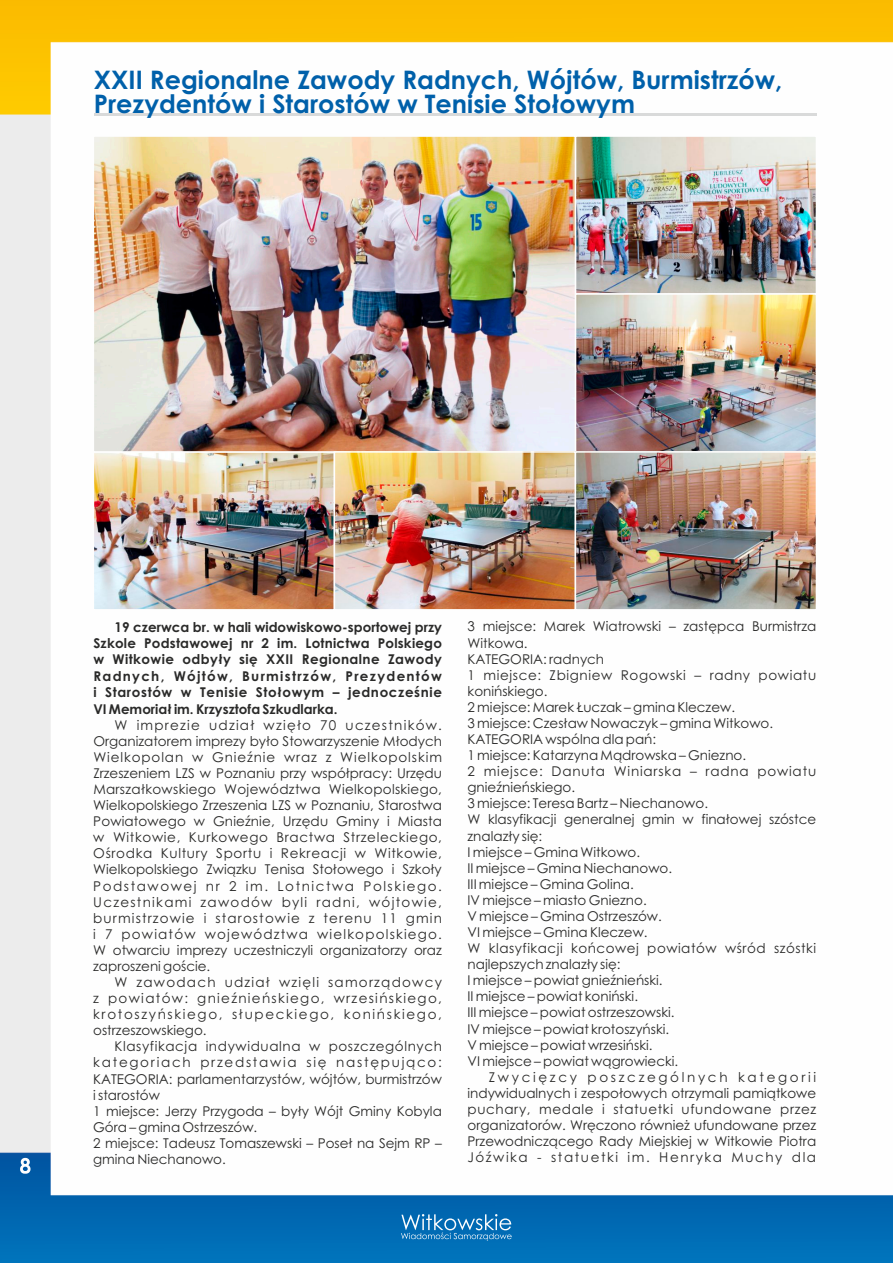
<style>
.page{position:relative;width:893px;height:1263px;background:#fff}
.page>*{position:absolute;margin:0;border:0;box-sizing:border-box;transform-origin:0 0}
.t1{font:700 25.5px/24.8px "Century Gothic";color:#0060aa}
.t2{font:13.5px/16px "Century Gothic";color:#2a2a29}
.t3{font:700 13.5px/16.4px "Century Gothic";color:#2a2a29;text-align:justify}
.t4{font:13.5px/16px "Century Gothic";letter-spacing:.04em;color:#2a2a29}
.t5{font:13.5px/16px "Century Gothic";letter-spacing:.045em;color:#2a2a29}
</style>
<div class="page">
<img style="left:0;top:0;width:893px;height:1263px">
<svg style="left:401px;top:1214px;width:111px;height:27px;background:#3287c1"></svg>
<svg style="left:20px;top:1158px;width:11px;height:16px"></svg>
<hr style="left:94px;top:114px;width:722px;height:2px;background:#d9dada">
<img style="left:577px;top:137px;width:238px;height:156px">
<div style="left:575px;top:135px;width:242px;height:160px;border:1px solid #fefefe"></div>
<img style="left:577px;top:295px;width:238px;height:156px">
<div style="left:575px;top:293px;width:242px;height:160px;border:1px solid #fefefe"></div>
<img style="left:95px;top:453px;width:238px;height:156px">
<div style="left:93px;top:451px;width:242px;height:160px;border:1px solid #fefefe"></div>
<img style="left:92px;top:135px;width:485px;height:318px">
<img style="left:336px;top:453px;width:238px;height:156px">
<div style="left:334px;top:451px;width:242px;height:160px;border:1px solid #fefefe"></div>
<img style="left:577px;top:453px;width:238px;height:156px">
<div style="left:575px;top:451px;width:242px;height:160px;border:1px solid #fefefe"></div>
<h1 class="t1" style="left:94px;top:69px;width:690px">XXII Regionalne Zawody Radnych, Wójtów, Burmistrzów,<br>Prezydentów i Starostów w Tenisie Stołowym</h1>
<p class="t3" style="left:93px;top:620px;width:350px;text-indent:21px">19 czerwca br. w hali widowiskowo-sportowej przy Szkole Podstawowej nr 2 im. Lotnictwa Polskiego w Witkowie odbyły się XXII Regionalne Zawody Radnych, Wójtów, Burmistrzów, Prezydentów i Starostów w Tenisie Stołowym – jednocześnie VI Memoriał im. Krzysztofa Szkudlarka.</p>
<p class="t2" style="left:93px;top:718px;width:350px;text-align:justify;text-indent:21px">W imprezie udział wzięło 70 uczestników.<br>Organizatorem imprezy było Stowarzyszenie Młodych Wielkopolan w Gnieźnie wraz z Wielkopolskim Zrzeszeniem LZS w Poznaniu przy współpracy: Urzędu Marszałkowskiego Województwa Wielkopolskiego, Wielkopolskiego Zrzeszenia LZS w Poznaniu, Starostwa Powiatowego w Gnieźnie, Urzędu Gminy i Miasta w Witkowie, Kurkowego Bractwa Strzeleckiego, Ośrodka Kultury Sportu i Rekreacji w Witkowie, Wielkopolskiego Związku Tenisa Stołowego i Szkoły Podstawowej nr 2 im. Lotnictwa Polskiego.<br>Uczestnikami zawodów byli radni, wójtowie, burmistrzowie i starostowie z terenu 11 gmin i 7 powiatów województwa wielkopolskiego.<br>W otwarciu imprezy uczestniczyli organizatorzy oraz zaproszeni goście.</p>
<p class="t2" style="left:93px;top:975px;width:350px;text-align:justify;text-indent:21px">W zawodach udział wzięli samorządowcy z powiatów: gnieźnieńskiego, wrzesińskiego, krotoszyńskiego, słupeckiego, konińskiego, ostrzeszowskiego.</p>
<p class="t2" style="left:93px;top:1040px;width:350px;text-align:justify;text-indent:21px">Klasyfikacja indywidualna w poszczególnych kategoriach przedstawia się następująco:<br>KATEGORIA: parlamentarzystów, wójtów, burmistrzów i starostów</p>
<p class="t2" style="left:93px;top:1104px;width:350px">1 miejsce: Jerzy Przygoda – były Wójt Gminy Kobyla<br>Góra – gmina Ostrzeszów.</p>
<p class="t2" style="left:93px;top:1136px;width:350px">2 miejsce: Tadeusz Tomaszewski – Poseł na Sejm RP – gmina Niechanowo.</p>
<p class="t2" style="left:468px;top:620px;width:350px">3 miejsce: Marek Wiatrowski – zastępca Burmistrza<br>Witkowa.</p>
<p class="t2" style="left:468px;top:652px;width:138px">KATEGORIA: radnych</p>
<p class="t5" style="left:468px;top:668px;width:350px">1 miejsce: Zbigniew Rogowski – radny powiatu konińskiego.</p>
<p class="t2" style="left:468px;top:700px;width:269px">2 miejsce: Marek Łuczak – gmina Kleczew.</p>
<p class="t2" style="left:468px;top:716px;width:307px">3 miejsce: Czesław Nowaczyk – gmina Witkowo.<br>KATEGORIA wspólna dla pań:</p>
<p class="t2" style="left:468px;top:748px;width:280px">1 miejsce: Katarzyna Mądrowska – Gniezno.</p>
<p class="t2" style="left:468px;top:764px;width:350px">2 miejsce: Danuta Winiarska – radna powiatu gnieźnieńskiego.<br>3 miejsce: Teresa Bartz – Niechanowo.</p>
<p class="t2" style="left:468px;top:813px;width:350px">W klasyfikacji generalnej gmin w finałowej szóstce znalazły się:</p>
<p class="t2" style="left:468px;top:845px;width:174px">I miejsce – Gmina Witkowo.</p>
<p class="t2" style="left:468px;top:861px;width:206px">II miejsce – Gmina Niechanowo.</p>
<p class="t2" style="left:468px;top:877px;width:168px">III miejsce – Gmina Golina.</p>
<p class="t2" style="left:468px;top:893px;width:181px">IV miejsce – miasto Gniezno.</p>
<p class="t2" style="left:468px;top:909px;width:196px">V miejsce – Gmina Ostrzeszów.</p>
<p class="t2" style="left:468px;top:925px;width:182px">VI miejsce – Gmina Kleczew.</p>
<p class="t4" style="left:468px;top:941px;width:350px">W klasyfikacji końcowej powiatów wśród szóstki najlepszych znalazły się:</p>
<p class="t2" style="left:468px;top:974px;width:197px">I miejsce – powiat gnieźnieński.</p>
<p class="t2" style="left:468px;top:990px;width:172px">II miejsce – powiat koniński.</p>
<p class="t2" style="left:468px;top:1006px;width:208px">III miejsce – powiat ostrzeszowski.</p>
<p class="t2" style="left:468px;top:1022px;width:203px">IV miejsce – powiat krotoszyński.</p>
<p class="t2" style="left:468px;top:1054px;width:212px">VI miejsce – powiat wągrowiecki.</p>
<p class="t2" style="left:468px;top:1038px;width:187px">V miejsce – powiat wrzesiński.</p>
<p class="t2" style="left:467px;top:1070px;width:350px;text-align:justify;text-indent:21px">Zwycięzcy poszczególnych kategorii indywidualnych i zespołowych otrzymali pamiątkowe puchary, medale i statuetki ufundowane przez organizatorów. Wręczono również ufundowane przez Przewodniczącego Rady Miejskiej w Witkowie Piotra Jóźwika - statuetki im. Henryka Muchy dla</p>
</div>
